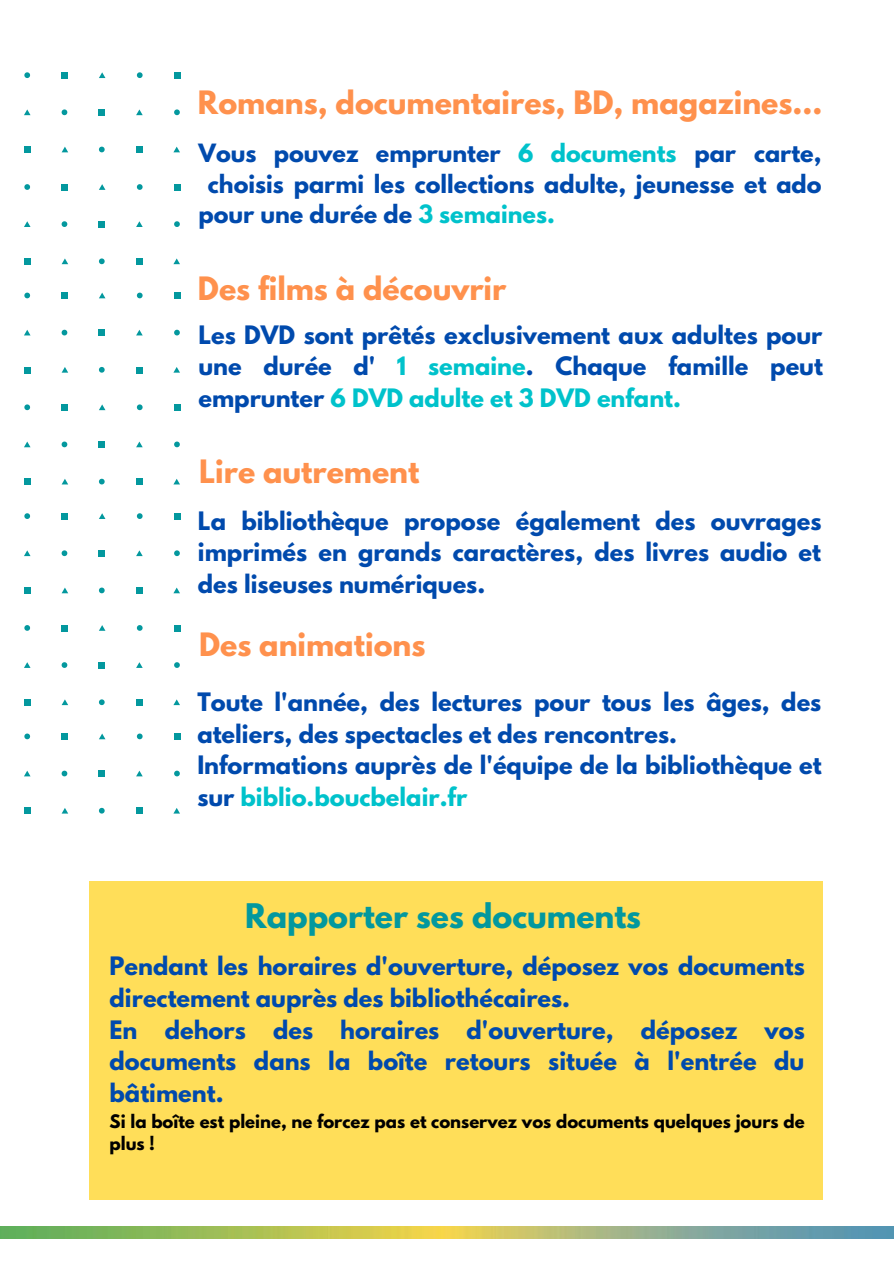
<style>
.page{position:relative;width:894px;height:1264px;background:#fff}
.page>*{position:absolute;margin:0;border:0;box-sizing:border-box;transform-origin:0 0}
.t1{font:700 30px "League Spartan";color:#03989e}
.t2{font:700 28.5px "League Spartan";color:#ff914d}
.t3{font:700 22.5px/31.5px "League Spartan";color:#004aad;text-align:justify}
.t4{font:700 22.35px "League Spartan";color:#004aad}
.t5{font:700 16.5px/22.5px "League Spartan";color:#000}
.s1{color:#00c2cb}
</style>
<div class="page">
<svg style="left:24px;top:72px;width:6px;height:6px"></svg>
<svg style="left:24px;top:513px;width:6px;height:6px"></svg>
<svg style="left:24px;top:292px;width:6px;height:6px"></svg>
<svg style="left:24px;top:733px;width:6px;height:6px"></svg>
<svg style="left:24px;top:184px;width:6px;height:6px"></svg>
<svg style="left:24px;top:625px;width:6px;height:5px"></svg>
<svg style="left:24px;top:404px;width:6px;height:6px"></svg>
<svg style="left:62px;top:109px;width:5px;height:6px"></svg>
<svg style="left:62px;top:550px;width:5px;height:6px"></svg>
<svg style="left:62px;top:330px;width:5px;height:5px"></svg>
<svg style="left:62px;top:770px;width:5px;height:6px"></svg>
<svg style="left:62px;top:221px;width:5px;height:6px"></svg>
<svg style="left:62px;top:662px;width:5px;height:6px"></svg>
<svg style="left:62px;top:441px;width:5px;height:6px"></svg>
<svg style="left:99px;top:147px;width:6px;height:5px"></svg>
<svg style="left:99px;top:587px;width:6px;height:6px"></svg>
<svg style="left:99px;top:367px;width:6px;height:5px"></svg>
<svg style="left:99px;top:807px;width:6px;height:6px"></svg>
<svg style="left:99px;top:258px;width:6px;height:6px"></svg>
<svg style="left:99px;top:699px;width:6px;height:6px"></svg>
<svg style="left:99px;top:479px;width:6px;height:5px"></svg>
<svg style="left:137px;top:72px;width:5px;height:6px"></svg>
<svg style="left:137px;top:513px;width:5px;height:6px"></svg>
<svg style="left:137px;top:292px;width:5px;height:6px"></svg>
<svg style="left:137px;top:733px;width:5px;height:6px"></svg>
<svg style="left:137px;top:184px;width:5px;height:6px"></svg>
<svg style="left:137px;top:625px;width:5px;height:5px"></svg>
<svg style="left:137px;top:404px;width:5px;height:6px"></svg>
<svg style="left:174px;top:109px;width:6px;height:6px"></svg>
<svg style="left:174px;top:550px;width:6px;height:6px"></svg>
<svg style="left:174px;top:330px;width:6px;height:5px"></svg>
<svg style="left:174px;top:770px;width:6px;height:6px"></svg>
<svg style="left:174px;top:221px;width:6px;height:6px"></svg>
<svg style="left:174px;top:662px;width:6px;height:6px"></svg>
<svg style="left:174px;top:441px;width:6px;height:6px"></svg>
<svg style="left:62px;top:72px;width:6px;height:6px"></svg>
<svg style="left:62px;top:513px;width:6px;height:6px"></svg>
<div style="left:62px;top:292px;width:6px;height:7px;background:#03989e"></div>
<svg style="left:62px;top:733px;width:6px;height:6px"></svg>
<svg style="left:62px;top:184px;width:6px;height:6px"></svg>
<svg style="left:62px;top:625px;width:6px;height:6px"></svg>
<svg style="left:62px;top:404px;width:6px;height:6px"></svg>
<div style="left:99px;top:109px;width:6px;height:7px;background:#03989e"></div>
<svg style="left:99px;top:550px;width:6px;height:6px"></svg>
<svg style="left:99px;top:330px;width:6px;height:6px"></svg>
<svg style="left:99px;top:770px;width:6px;height:6px"></svg>
<svg style="left:99px;top:221px;width:6px;height:6px"></svg>
<svg style="left:99px;top:662px;width:6px;height:6px"></svg>
<svg style="left:99px;top:441px;width:6px;height:6px"></svg>
<svg style="left:136px;top:147px;width:6px;height:6px"></svg>
<svg style="left:136px;top:587px;width:6px;height:6px"></svg>
<svg style="left:136px;top:367px;width:6px;height:6px"></svg>
<div style="left:136px;top:807px;width:6px;height:7px;background:#03989e"></div>
<svg style="left:136px;top:258px;width:6px;height:6px"></svg>
<svg style="left:136px;top:699px;width:6px;height:6px"></svg>
<svg style="left:136px;top:479px;width:6px;height:6px"></svg>
<svg style="left:24px;top:147px;width:6px;height:6px"></svg>
<svg style="left:24px;top:587px;width:6px;height:6px"></svg>
<svg style="left:24px;top:367px;width:6px;height:6px"></svg>
<div style="left:24px;top:807px;width:6px;height:7px;background:#03989e"></div>
<svg style="left:24px;top:258px;width:6px;height:6px"></svg>
<svg style="left:24px;top:699px;width:6px;height:6px"></svg>
<svg style="left:24px;top:479px;width:6px;height:6px"></svg>
<svg style="left:174px;top:72px;width:6px;height:6px"></svg>
<svg style="left:174px;top:513px;width:6px;height:6px"></svg>
<div style="left:174px;top:292px;width:6px;height:7px;background:#03989e"></div>
<svg style="left:174px;top:733px;width:6px;height:6px"></svg>
<svg style="left:174px;top:184px;width:6px;height:6px"></svg>
<svg style="left:174px;top:625px;width:6px;height:6px"></svg>
<svg style="left:174px;top:404px;width:6px;height:6px"></svg>
<svg style="left:99px;top:72px;width:6px;height:6px"></svg>
<svg style="left:99px;top:513px;width:6px;height:6px"></svg>
<svg style="left:99px;top:292px;width:6px;height:6px"></svg>
<svg style="left:99px;top:733px;width:6px;height:6px"></svg>
<svg style="left:99px;top:184px;width:6px;height:6px"></svg>
<svg style="left:99px;top:625px;width:6px;height:5px"></svg>
<svg style="left:99px;top:404px;width:6px;height:6px"></svg>
<svg style="left:136px;top:109px;width:7px;height:6px"></svg>
<svg style="left:136px;top:550px;width:7px;height:6px"></svg>
<svg style="left:136px;top:330px;width:7px;height:5px"></svg>
<svg style="left:136px;top:770px;width:7px;height:6px"></svg>
<svg style="left:136px;top:221px;width:7px;height:6px"></svg>
<svg style="left:136px;top:662px;width:7px;height:6px"></svg>
<svg style="left:136px;top:441px;width:7px;height:6px"></svg>
<svg style="left:173px;top:147px;width:7px;height:5px"></svg>
<svg style="left:173px;top:587px;width:7px;height:6px"></svg>
<svg style="left:174px;top:367px;width:6px;height:5px"></svg>
<svg style="left:173px;top:808px;width:7px;height:5px"></svg>
<svg style="left:173px;top:258px;width:7px;height:6px"></svg>
<svg style="left:173px;top:699px;width:7px;height:6px"></svg>
<svg style="left:173px;top:479px;width:7px;height:5px"></svg>
<svg style="left:62px;top:147px;width:6px;height:5px"></svg>
<svg style="left:62px;top:587px;width:6px;height:6px"></svg>
<svg style="left:62px;top:367px;width:6px;height:5px"></svg>
<svg style="left:62px;top:808px;width:6px;height:5px"></svg>
<svg style="left:62px;top:258px;width:6px;height:6px"></svg>
<svg style="left:62px;top:699px;width:6px;height:6px"></svg>
<svg style="left:62px;top:479px;width:6px;height:5px"></svg>
<svg style="left:24px;top:109px;width:7px;height:6px"></svg>
<svg style="left:24px;top:550px;width:7px;height:6px"></svg>
<svg style="left:24px;top:330px;width:7px;height:5px"></svg>
<svg style="left:24px;top:770px;width:7px;height:6px"></svg>
<svg style="left:24px;top:221px;width:7px;height:6px"></svg>
<svg style="left:24px;top:662px;width:7px;height:6px"></svg>
<svg style="left:24px;top:441px;width:7px;height:6px"></svg>
<div style="left:89px;top:881px;width:733px;height:318px;background:#ffde59"></div>
<img style="left:0;top:1226px;width:893px;height:12px">
<p class="t2" style="left:198px;top:88px;width:626px">Romans, documentaires, BD, magazines...</p>
<p class="t4" style="left:198px;top:142px;width:624px">Vous pouvez emprunter <span class="s1">6 documents</span> par carte,</p>
<p class="t4" style="left:208px;top:172px;width:615px">choisis parmi les collections adulte, jeunesse et ado</p>
<p class="t4" style="left:198px;top:203px;width:358px">pour une durée de <span class="s1">3 semaines.</span></p>
<p class="t2" style="left:198px;top:274px;width:310px">Des films à découvrir</p>
<p class="t3" style="left:198px;top:322px;width:625px">Les DVD sont prêtés exclusivement aux adultes pour une durée d' <span class="s1">1 semaine</span>. Chaque famille peut emprunter <span class="s1">6 DVD adulte et 3 DVD enfant.</span></p>
<p class="t2" style="left:199px;top:457px;width:222px">Lire autrement</p>
<p class="t3" style="left:198px;top:508px;width:625px">La bibliothèque propose également des ouvrages imprimés en grands caractères, des livres audio et des liseuses numériques.</p>
<p class="t2" style="left:199px;top:630px;width:228px">Des animations</p>
<p class="t3" style="left:197px;top:689px;width:625px">Toute l'année, des lectures pour tous les âges, des ateliers, des spectacles et des rencontres.</p>
<p class="t3" style="left:197px;top:752px;width:625px">Informations auprès de l'équipe de la bibliothèque et sur <span class="s1">biblio.boucbelair.fr</span></p>
<p class="t1" style="left:245px;top:901px;width:397px">Rapporter ses documents</p>
<p class="t3" style="left:109px;top:953px;width:696px">Pendant les horaires d'ouverture, déposez vos documents directement auprès des bibliothécaires.</p>
<p class="t3" style="left:109px;top:1016px;width:696px">En dehors des horaires d'ouverture, déposez vos documents dans la boîte retours située à l'entrée du bâtiment.</p>
<p class="t5" style="left:109px;top:1111px;width:696px">Si la boîte est pleine, ne forcez pas et conservez vos documents quelques jours de plus !</p>
</div>
